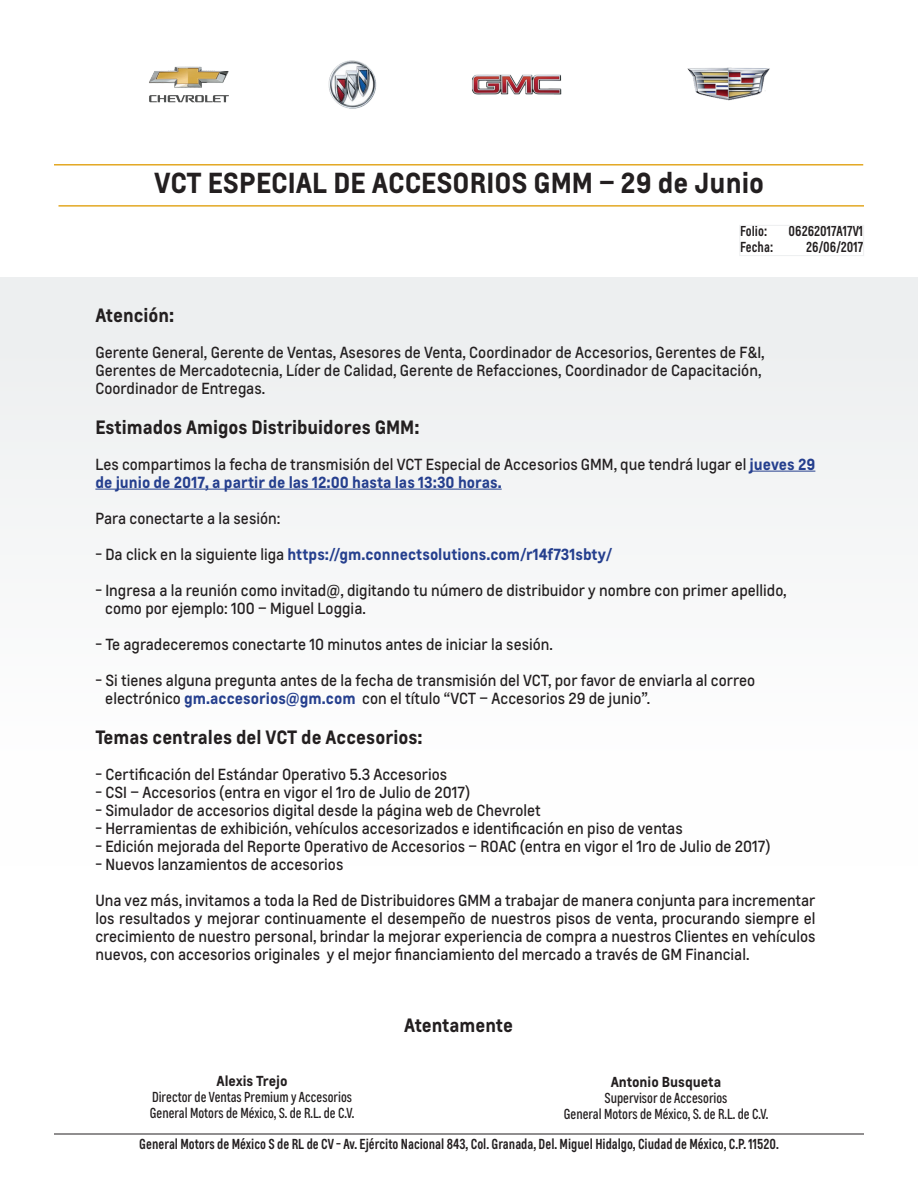
<style>
.page{position:relative;width:918px;height:1188px;background:#fff}
.page>*{position:absolute;margin:0;border:0;box-sizing:border-box;transform-origin:0 0}
.t1{font:700 27px "Louis";color:#231f20}
.t2{font:700 18px "Louis";color:#231f20}
.t3{font:15px/18px "Louis";color:#231f20}
.t4{font:700 15px "Louis";color:#253f8e}
.t5{font:600 condensed 13.5px "Louis";color:#231f20}
.t6{font:condensed 13.5px/16.2px "Louis";color:#231f20;text-align:center}
.t7{font:700 13.5px "Louis";color:#231f20}
.s1{font-weight:700;color:#253f8e}
.s2{font-weight:400;color:#231f20}
</style>
<div class="page">
<hr style="left:54px;top:1134px;width:810px;height:1px;background:#231f20">
<div style="left:0;top:277px;width:918px;height:588px;background:#f6f7f8"></div>
<img style="left:149px;top:60px;width:621px;height:48px">
<hr style="left:54px;top:164px;width:809px;height:2px;background:#e3a823">
<hr style="left:58px;top:205px;width:806px;height:2px;background:#e3a823">
<div style="left:739px;top:225px;width:125px;height:31px;border:1px solid #edeff0"></div>
<hr style="left:750px;top:471px;width:65px;height:1px;background:#253f8e">
<hr style="left:95px;top:489px;width:407px;height:1px;background:#253f8e">
<h1 class="t1" style="left:154px;top:165px;width:611px">VCT ESPECIAL DE ACCESORIOS GMM – 29 de Junio</h1>
<p class="t5" style="left:740px;top:222px;width:28px">Folio:</p>
<p class="t5" style="left:789px;top:222px;width:76px">06262017A17V1</p>
<p class="t5" style="left:740px;top:238px;width:35px">Fecha:</p>
<p class="t5" style="left:806px;top:238px;width:58px">26/06/2017</p>
<p class="t2" style="left:95px;top:304px;width:80px">Atención:</p>
<p class="t3" style="left:95px;top:344px;width:671px">Gerente General, Gerente de Ventas, Asesores de Venta, Coordinador de Accesorios, Gerentes de F&amp;I,<br>Gerentes de Mercadotecnia, Líder de Calidad, Gerente de Refacciones, Coordinador de Capacitación,<br>Coordinador de Entregas.</p>
<p class="t2" style="left:95px;top:415px;width:326px">Estimados Amigos Distribuidores GMM:</p>
<p class="t3" style="left:95px;top:455px;width:721px">Les compartimos la fecha de transmisión del VCT Especial de Accesorios GMM, que tendrá lugar el <span class="s1">jueves 29 de junio de 2017, a partir de las 12:00 hasta las 13:30 horas.</span></p>
<p class="t3" style="left:95px;top:509px;width:187px">Para conectarte a la sesión:</p>
<p class="t4" style="left:95px;top:544px;width:518px"><span class="s2">- Da click en la siguiente liga</span> https://gm.connectsolutions.com/r14f731sbty/</p>
<p class="t3" style="left:105px;top:581px;width:683px;text-indent:-10px">- Ingresa a la reunión como invitad@, digitando tu número de distribuidor y nombre con primer apellido, como por ejemplo: 100 – Miguel Loggia.</p>
<p class="t3" style="left:95px;top:635px;width:459px">- Te agradeceremos conectarte 10 minutos antes de iniciar la sesión.</p>
<p class="t3" style="left:105px;top:671px;width:652px;text-indent:-10px">- Si tienes alguna pregunta antes de la fecha de transmisión del VCT, por favor de enviarla al correo electrónico <span class="s1">gm.accesorios@gm.com</span> con el título “VCT – Accesorios 29 de junio”.</p>
<p class="t2" style="left:95px;top:725px;width:329px">Temas centrales del VCT de Accesorios:</p>
<p class="t3" style="left:95px;top:765px;width:353px">- Certificación del Estándar Operativo 5.3 Accesorios</p>
<p class="t3" style="left:95px;top:783px;width:376px">- CSI – Accesorios (entra en vigor el 1ro de Julio de 2017)</p>
<p class="t3" style="left:95px;top:801px;width:447px">- Simulador de accesorios digital desde la página web de Chevrolet</p>
<p class="t3" style="left:95px;top:819px;width:589px">- Herramientas de exhibición, vehículos accesorizados e identificación en piso de ventas</p>
<p class="t3" style="left:95px;top:837px;width:677px">- Edición mejorada del Reporte Operativo de Accesorios – ROAC (entra en vigor el 1ro de Julio de 2017)</p>
<p class="t3" style="left:95px;top:855px;width:249px">- Nuevos lanzamientos de accesorios</p>
<p class="t3" style="left:95px;top:891px;width:722px;text-align:justify">Una vez más, invitamos a toda la Red de Distribuidores GMM a trabajar de manera conjunta para incrementar los resultados y mejorar continuamente el desempeño de nuestros pisos de venta, procurando siempre el crecimiento de nuestro personal, brindar la mejorar experiencia de compra a nuestros Clientes en vehículos nuevos, con accesorios originales y el mejor financiamiento del mercado a través de GM Financial.</p>
<p class="t7" style="left:217px;top:1072px;width:72px">Alexis Trejo</p>
<p class="t6" style="left:150px;top:1089px;width:206px;text-align:left">Director de Ventas Premium y Accesorios<br>General Motors de México, S. de R.L. de C.V.</p>
<p class="t2" style="left:404px;top:1014px;width:110px">Atentamente</p>
<p class="t7" style="left:611px;top:1072px;width:112px">Antonio Busqueta</p>
<p class="t6" style="left:564px;top:1090px;width:206px">Supervisor de Accesorios<br>General Motors de México, S. de R.L. de C.V.</p>
<p class="t5" style="left:139px;top:1135px;width:641px">General Motors de México S de RL de CV - Av. Ejército Nacional 843, Col. Granada, Del. Miguel Hidalgo, Ciudad de México, C.P. 11520.</p>
</div>
